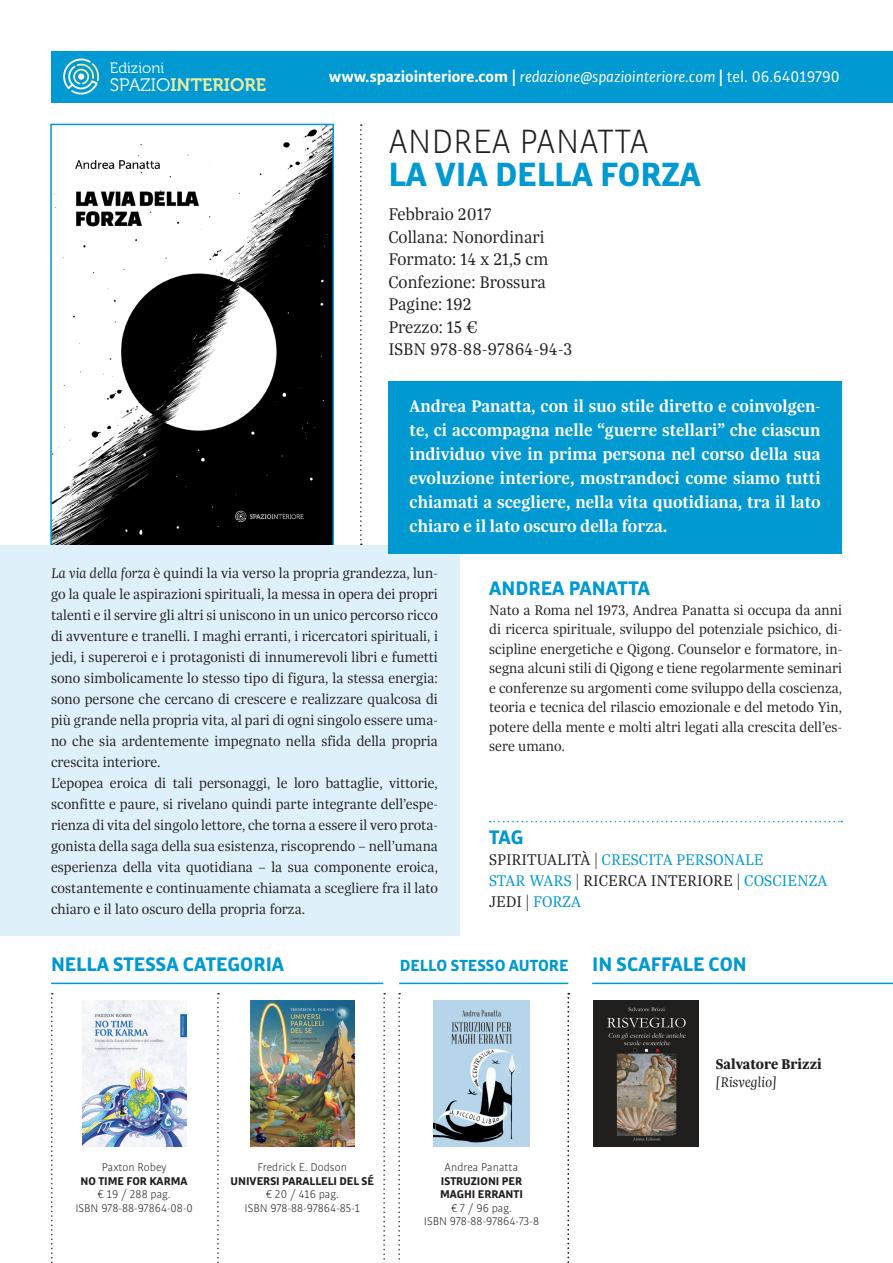
<style>
.page{position:relative;width:893px;height:1263px;background:#fff}
.page>*{position:absolute;margin:0;border:0;box-sizing:border-box;transform-origin:0 0}
.Normale{font:700 36px "Bulo";color:#0099d1}
.Normale-2{font:300 36px "Bulo";color:#231f20}
.Normale-3{font:700 21px "Bulo";color:#0099d1}
.Normale-4{font:600 18px/24px "Trola";color:#fff;text-align:justify}
.Normale-5{font:300 18px "Trola";color:#231f20}
.t1{font:18px "Museo 700";color:#e8ec9e}
.Normale-6{font:700 17.25px "Bulo";color:#0099d1}
.Normale-7{font:italic 16.5px "Bulo";color:#fff}
.Normale-8{font:300 16.5px/21px "Trola";color:#231f20}
.Normale-9{font:300 16.5px "Trola";color:#0099d1}
.Normale-10{font:300 15px/21px "Trola";color:#231f20;text-align:justify}
.Normale-11{font:800 15px "Trola";color:#231f20}
.Normale-12{font:italic 300 15px "Trola";color:#231f20}
.t2{font:15px "Museo 300";color:#fff}
.Normale-13{font:300 12px "Bulo";color:#231f20}
.Normale-14{font:700 12px "Bulo";color:#231f20}
.s1{font-family:"Museo 300";color:#fff}
.s2{font-weight:700;font-style:normal}
.s3{font-style:normal}
.s4{font-style:italic}
.s5{color:#231f20}
.s6{color:#0099d1}
</style>
<div class="page">
<img style="left:53px;top:127px;width:278px;height:418px">
<div style="left:50px;top:124px;width:284px;height:435px;border:2px solid #0099d1"></div>
<hr style="left:592px;top:983px;width:301px;height:1px;background:#0099d1">
<div style="left:0;top:545px;width:459px;height:390px;background:#def0f9"></div>
<div style="left:388px;top:381px;width:454px;height:173px;background:#0099d1"></div>
<div style="left:51px;top:51px;width:842px;height:51px;background:#0099d1"></div>
<svg style="left:490px;top:821px;width:352px;height:1px"></svg>
<img style="left:82px;top:1000px;width:104px;height:146px">
<img style="left:250px;top:1000px;width:104px;height:146px">
<img style="left:434px;top:1000px;width:95px;height:146px">
<svg style="left:217px;top:993px;width:2px;height:270px"></svg>
<svg style="left:360px;top:124px;width:2px;height:421px"></svg>
<svg style="left:51px;top:993px;width:2px;height:270px"></svg>
<svg style="left:383px;top:993px;width:2px;height:270px"></svg>
<svg style="left:398px;top:993px;width:2px;height:270px"></svg>
<svg style="left:568px;top:993px;width:1px;height:270px"></svg>
<svg style="left:63px;top:58px;width:37px;height:37px"></svg>
<hr style="left:51px;top:983px;width:332px;height:1px;background:#0099d1">
<hr style="left:399px;top:983px;width:169px;height:1px;background:#0099d1">
<img style="left:594px;top:1000px;width:105px;height:146px">
<p class="t2" style="left:110px;top:60px;width:56px">Edizioni</p>
<p class="t1" style="left:110px;top:75px;width:158px"><span class="s1">SPAZIO</span>INTERIORE</p>
<p class="Normale-7" style="left:329px;top:66px;width:512px"><span class="s2">www.spaziointeriore.com |</span> redazione@spaziointeriore.com <span class="s2">|</span> <span class="s3">tel. 06.64019790</span></p>
<p class="Normale-2" style="left:388px;top:119px;width:262px">ANDREA PANATTA</p>
<p class="Normale" style="left:388px;top:151px;width:314px">LA VIA DELLA FORZA</p>
<p class="Normale-5" style="left:388px;top:203px;width:105px">Febbraio 2017</p>
<p class="Normale-5" style="left:388px;top:225px;width:158px">Collana: Nonordinari</p>
<p class="Normale-5" style="left:388px;top:248px;width:162px">Formato: 14 x 21,5 cm</p>
<p class="Normale-5" style="left:388px;top:270px;width:159px">Confezione: Brossura</p>
<p class="Normale-5" style="left:388px;top:293px;width:85px">Pagine: 192</p>
<p class="Normale-5" style="left:388px;top:315px;width:91px">Prezzo: 15 €</p>
<p class="Normale-5" style="left:388px;top:338px;width:186px">ISBN 978-88-97864-94-3</p>
<p class="Normale-4" style="left:410px;top:394px;width:413px">Andrea Panatta, con il suo stile diretto e coinvolgen&shy;te, ci accompagna nelle “guerre stellari” che ciascun individuo vive in prima persona nel corso della sua evoluzione interiore, mostrandoci come siamo tutti chiamati a scegliere, nella vita quotidiana, tra il lato chiaro e il lato oscuro della forza.</p>
<p class="Normale-10" style="left:51px;top:562px;width:388px"><span class="s4">La via della forza</span> è quindi la via verso la propria grandezza, lun&shy;go la quale le aspirazioni spirituali, la messa in opera dei propri talenti e il servire gli altri si uniscono in un unico percorso ricco di avventure e tranelli. I maghi erranti, i ricercatori spirituali, i jedi, i supereroi e i protagonisti di innumerevoli libri e fumetti sono simbolicamente lo stesso tipo di figura, la stessa energia: sono persone che cercano di crescere e realizzare qualcosa di più grande nella propria vita, al pari di ogni singolo essere uma&shy;no che sia ardentemente impegnato nella sfida della propria crescita interiore.</p>
<p class="Normale-10" style="left:51px;top:772px;width:388px">L’epopea eroica di tali personaggi, le loro battaglie, vittorie, sconfitte e paure, si rivelano quindi parte integrante dell’espe&shy;rienza di vita del singolo lettore, che torna a essere il vero prota&shy;gonista della saga della sua esistenza, riscoprendo – nell’umana esperienza della vita quotidiana – la sua componente eroica, costantemente e continuamente chiamata a scegliere fra il lato chiaro e il lato oscuro della propria forza.</p>
<p class="Normale-3" style="left:489px;top:575px;width:162px">ANDREA PANATTA</p>
<p class="Normale-10" style="left:489px;top:600px;width:354px;line-height:19.5px">Nato a Roma nel 1973, Andrea Panatta si occupa da anni di ricerca spirituale, sviluppo del potenziale psichico, di&shy;scipline energetiche e Qigong. Counselor e formatore, in&shy;segna alcuni stili di Qigong e tiene regolarmente seminari e conferenze su argomenti come sviluppo della coscienza, teoria e tecnica del rilascio emozionale e del metodo Yin, potere della mente e molti altri legati alla crescita dell’es&shy;sere umano.</p>
<p class="Normale-3" style="left:489px;top:823px;width:36px">TAG</p>
<p class="Normale-9" style="left:489px;top:848px;width:276px"><span class="s5">SPIRITUALITÀ |</span> CRESCITA PERSONALE</p>
<p class="Normale-8" style="left:489px;top:869px;width:340px"><span class="s6">STAR WARS</span> | RICERCA INTERIORE | <span class="s6">COSCIENZA<br></span>JEDI | <span class="s6">FORZA</span></p>
<p class="Normale-3" style="left:51px;top:951px;width:235px">NELLA STESSA CATEGORIA</p>
<p class="Normale-6" style="left:400px;top:954px;width:170px">DELLO STESSO AUTORE</p>
<p class="Normale-3" style="left:592px;top:951px;width:156px">IN SCAFFALE CON</p>
<p class="Normale-13" style="left:102px;top:1160px;width:66px">Paxton Robey</p>
<p class="Normale-14" style="left:81px;top:1173px;width:108px">NO TIME FOR KARMA</p>
<p class="Normale-13" style="left:98px;top:1187px;width:75px">€ 19 / 288 pag.</p>
<p class="Normale-13" style="left:75px;top:1201px;width:119px">ISBN 978-88-97864-08-0</p>
<p class="Normale-13" style="left:258px;top:1160px;width:91px">Fredrick E. Dodson</p>
<p class="Normale-14" style="left:230px;top:1173px;width:145px">UNIVERSI PARALLELI DEL SÉ</p>
<p class="Normale-13" style="left:266px;top:1187px;width:75px">€ 20 / 416 pag.</p>
<p class="Normale-13" style="left:244px;top:1201px;width:117px">ISBN 978-88-97864-85-1</p>
<p class="Normale-13" style="left:445px;top:1160px;width:75px">Andrea Panatta</p>
<p class="Normale-14" style="left:441px;top:1173px;width:83px">ISTRUZIONI PER</p>
<p class="Normale-14" style="left:440px;top:1187px;width:84px">MAGHI ERRANTI</p>
<p class="Normale-13" style="left:451px;top:1201px;width:62px">€ 7 / 96 pag.</p>
<p class="Normale-13" style="left:424px;top:1214px;width:117px">ISBN 978-88-97864-73-8</p>
<p class="Normale-11" style="left:716px;top:1054px;width:108px">Salvatore Brizzi</p>
<p class="Normale-12" style="left:716px;top:1072px;width:62px">[Risveglio]</p>
</div>
